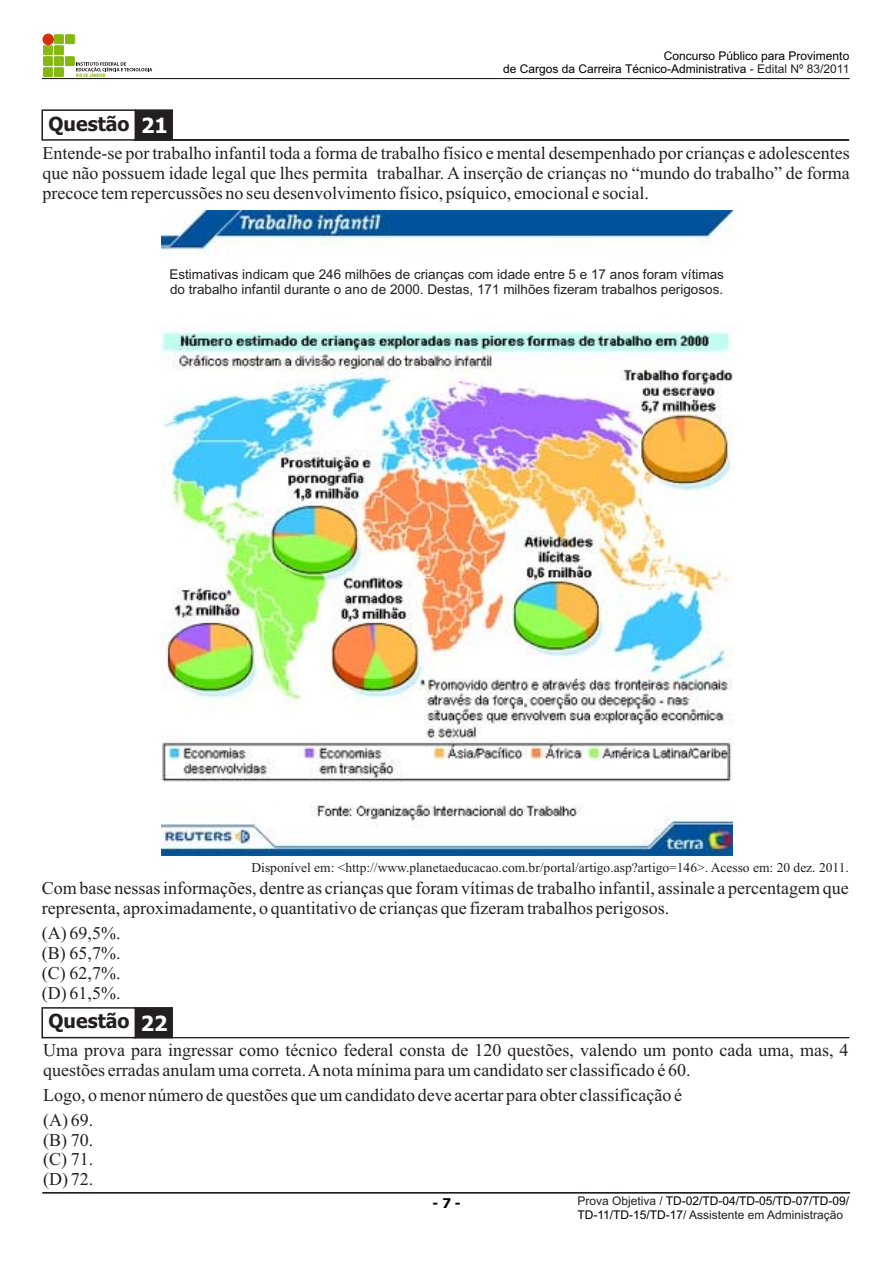
<style>
.page{position:relative;width:893px;height:1263px;background:#fff}
.page>*{position:absolute;margin:0;border:0;box-sizing:border-box;transform-origin:0 0}
.t1{font:700 19.5px "Tahoma";color:#231f20}
.t2{font:18px/20px "Times New Roman";color:#231f20;text-align:justify}
.t3{font:13.5px/15.1px "Arial";color:#231f20}
.t4{font:13.5px "Times New Roman";color:#231f20}
.t5{font:700 13.5px "Tahoma";color:#000}
.t6{font:12px/13.4px "Arial";color:#000;text-align:right}
.s1{color:#231f20}
.s2{font-size:21px;color:#fff}
</style>
<div class="page">
<div style="left:42px;top:1192px;width:808px;height:1px;border:1px solid #231f20"></div>
<div style="left:42px;top:78px;width:807px;height:1px;border:1px solid #231f20"></div>
<div style="left:43px;top:45px;width:10px;height:10px;background:#86b814"></div>
<div style="left:43px;top:56px;width:10px;height:10px;background:#86b814"></div>
<div style="left:43px;top:67px;width:10px;height:10px;background:#86b814"></div>
<div style="left:54px;top:34px;width:10px;height:10px;background:#86b814"></div>
<div style="left:54px;top:45px;width:10px;height:10px;background:#86b814"></div>
<div style="left:54px;top:56px;width:10px;height:10px;background:#86b814"></div>
<div style="left:65px;top:56px;width:10px;height:10px;background:#86b814"></div>
<div style="left:54px;top:67px;width:10px;height:10px;background:#86b814"></div>
<div style="left:65px;top:34px;width:10px;height:10px;background:#86b814"></div>
<div style="left:42px;top:34px;width:12px;height:11px;background:#d62e0f;border-radius:50%"></div>
<svg style="left:76px;top:62px;width:76px;height:15px"></svg>
<div style="left:41px;top:109px;width:95px;height:32px;border:2px solid #231f20"></div>
<svg style="left:134px;top:109px;width:39px;height:30px"></svg>
<div style="left:134px;top:139px;width:715px;height:2px;border:1px solid #231f20"></div>
<img style="left:162px;top:211px;width:570px;height:644px">
<svg style="left:162px;top:258px;width:566px;height:58px"></svg>
<div style="left:41px;top:1007px;width:95px;height:31px;border:2px solid #231f20"></div>
<svg style="left:134px;top:1007px;width:39px;height:32px"></svg>
<div style="left:134px;top:1037px;width:715px;height:1px;border:1px solid #231f20"></div>
<p class="t6" style="left:503px;top:50px;width:348px">Concurso Público para Provimento<br>de Cargos da Carreira Técnico-Administrativa <span class="s1">- Edital Nº 83/2011</span></p>
<p class="t1" style="left:49px;top:116px;width:121px">Questão <span class="s2">21</span></p>
<p class="t2" style="left:43px;top:145px;width:809px">Entende-se por trabalho infantil toda a forma de trabalho físico e mental desempenhado por crianças e adolescentes que não possuem idade legal que lhes permita trabalhar. A inserção de crianças no “mundo do trabalho” de forma precoce tem repercussões no seu desenvolvimento físico, psíquico, emocional e social.</p>
<p class="t3" style="left:169px;top:268px;width:556px">Estimativas indicam que 246 milhões de crianças com idade entre 5 e 17 anos foram vítimas do trabalho infantil durante o ano de 2000. Destas, 171 milhões fizeram trabalhos perigosos.</p>
<p class="t4" style="left:252px;top:862px;width:599px">Disponível em: &lt;http://www.planetaeducacao.com.br/portal/artigo.asp?artigo=146&gt;. Acesso em: 20 dez. 2011.</p>
<p class="t2" style="left:42px;top:880px;width:808px">Com base nessas informações, dentre as crianças que foram vítimas de trabalho infantil, assinale a percentagem que representa, aproximadamente, o quantitativo de crianças que fizeram trabalhos perigosos.</p>
<p class="t2" style="left:42px;top:925px;width:80px">(A) 69,5%. (B) 65,7%. (C) 62,7%. (D) 61,5%.</p>
<p class="t1" style="left:49px;top:1013px;width:120px">Questão <span class="s2">22</span></p>
<p class="t2" style="left:43px;top:1041px;width:807px">Uma prova para ingressar como técnico federal consta de 120 questões, valendo um ponto cada uma, mas, 4 questões erradas anulam uma correta. Anota mínima para um candidato ser classificado é 60.</p>
<p class="t2" style="left:43px;top:1084px;width:641px;line-height:24.9px">Logo, o menor número de questões que um candidato deve acertar para obter classificação é (A) 69.</p>
<p class="t2" style="left:43px;top:1131px;width:52px">(B) 70. (C) 71. (D) 72.</p>
<p class="t6" style="left:577px;top:1195px;width:273px;text-align:left"><span class="s1">Prova Objetiva /</span> TD-02/TD-04/TD-05/TD-07/TD-09/<br>TD-11/TD-15/TD-17<span class="s1">/ Assistente em Administração</span></p>
<p class="t5" style="left:433px;top:1198px;width:30px">- 7 -</p>
</div>
